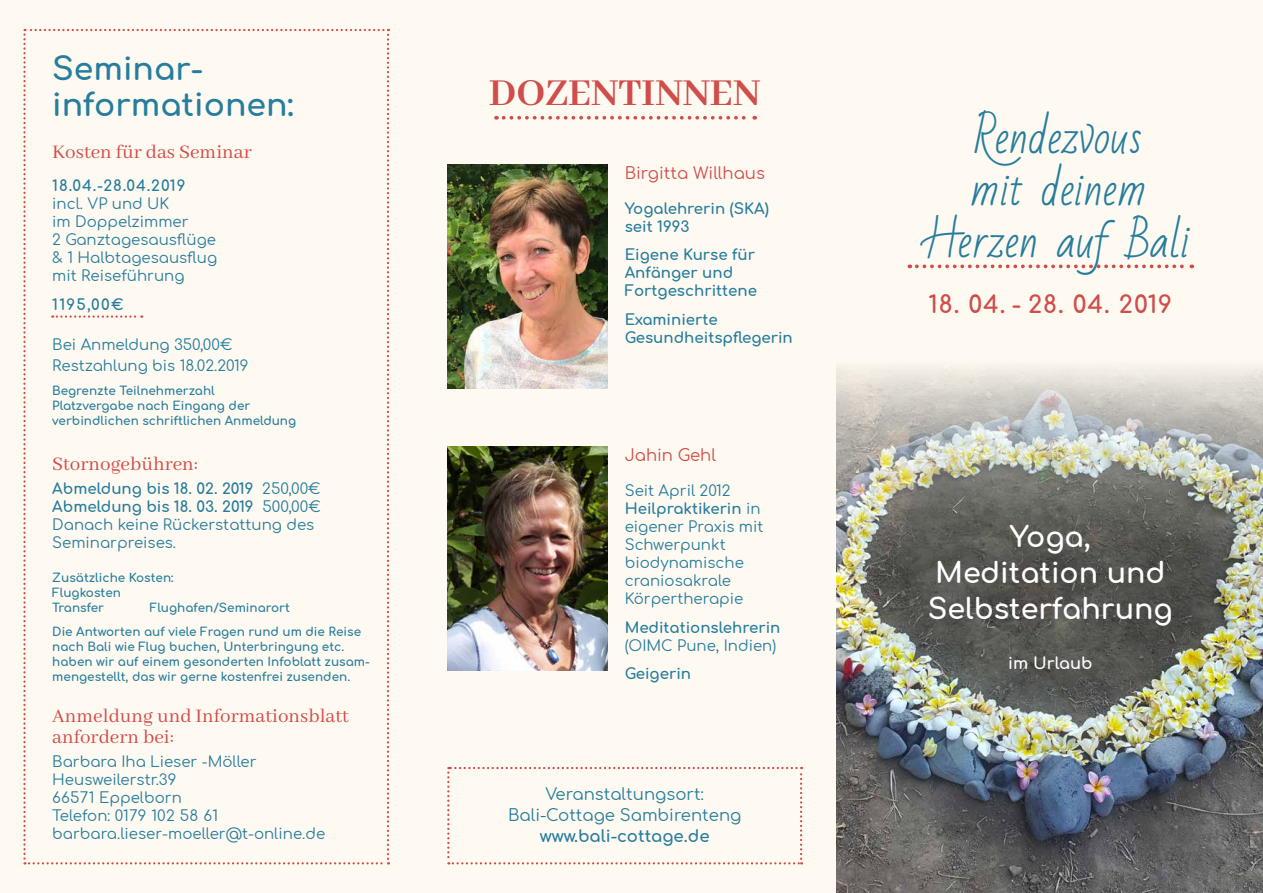
<style>
.page{position:relative;width:1263px;height:893px;background:#fffaf1}
.page>*{position:absolute;margin:0;border:0;box-sizing:border-box;transform-origin:0 0}
.t1{font:43.5px/52.2px "Bad Script";color:#267d9d;text-align:center}
.t2{font:700 42px "Abhaya Libre";color:#cf4d4a}
.t3{font:700 31.5px/36px "Comfortaa";color:#267d9d}
.t4{font:700 28.5px/36px "Comfortaa";color:#fff;text-align:center}
.t5{font:700 24px "Comfortaa";letter-spacing:.04em;color:#cf4d4a}
.t6{font:21px/21px "Abhaya Libre";color:#cf4d4a}
.t7{font:16.5px/21px "Comfortaa";color:#267d9d;text-align:center}
.t8{font:16.5px "Comfortaa";color:#cf4d4a}
.t9{font:700 16.5px "Comfortaa";color:#267d9d}
.t10{font:700 16.2px "Comfortaa";color:#fff}
.t11{font:15px/18px "Comfortaa";color:#267d9d}
.t12{font:700 15px/18px "Comfortaa";color:#267d9d}
.t13{font:700 15px "Comfortaa";letter-spacing:.06em;color:#267d9d}
.t14{font:700 12px/15px "Comfortaa";color:#267d9d}
.s1{font-weight:700}
</style>
<div class="page">
<img style="left:837px;top:367px;width:426px;height:526px">
<svg style="left:917px;top:264px;width:275px;height:4px"></svg>
<svg style="left:504px;top:116px;width:251px;height:4px"></svg>
<img style="left:447px;top:447px;width:161px;height:224px">
<svg style="left:447px;top:767px;width:355px;height:97px"></svg>
<svg style="left:23px;top:29px;width:366px;height:835px"></svg>
<img style="left:447px;top:164px;width:161px;height:224px">
<h3 class="t3" style="left:52px;top:47px;width:243px">Seminar&shy;informationen:</h3>
<h3 class="t6" style="left:52px;top:142px;width:201px">Kosten für das Seminar</h3>
<p class="t13" style="left:52px;top:172px;width:135px">18.04.-28.04.2019</p>
<p class="t11" style="left:52px;top:193px;width:166px">incl. VP und UK<br>im Doppelzimmer<br>2 Ganztagesausflüge &amp; 1 Halbtagesausflug mit Reiseführung</p>
<p class="t12" style="left:52px;top:294px;width:73px">1195,00€</p>
<p class="t11" style="left:52px;top:332px;width:198px;line-height:21px">Bei Anmeldung 350,00€<br>Restzahlung bis 18.02.2019</p>
<p class="t14" style="left:52px;top:382px;width:245px">Begrenzte Teilnehmerzahl<br>Platzvergabe nach Eingang der verbindlichen schriftlichen Anmeldung</p>
<h3 class="t6" style="left:52px;top:454px;width:147px">Stornogebühren:</h3>
<p class="t11" style="left:52px;top:477px;width:270px"><span class="s1">Abmeldung bis 18. 02. 2019</span> 250,00€<br><span class="s1">Abmeldung bis 18. 03. 2019</span> 500,00€<br>Danach keine Rückerstattung des<br>Seminarpreises.</p>
<p class="t14" style="left:52px;top:569px;width:123px">Zusätzliche Kosten:<br>Flugkosten<br>Transfer</p>
<p class="t14" style="left:52px;top:595px;width:310px;line-height:24px;text-indent:98px">Flughafen/Seminarort<br>Die Antworten auf viele Fragen rund um die Reise</p>
<p class="t14" style="left:52px;top:638px;width:319px">nach Bali wie Flug buchen, Unterbringung etc. haben wir auf einem gesonderten Infoblatt zusam&shy;mengestellt, das wir gerne kostenfrei zusenden.</p>
<h3 class="t6" style="left:52px;top:706px;width:298px">Anmeldung und Informationsblatt anfordern bei:</h3>
<p class="t11" style="left:52px;top:751px;width:274px">Barbara Iha Lieser -Möller<br>Heusweilerstr.39<br>66571 Eppelborn<br>Telefon: 0179 102 58 61 barbara.lieser-moeller@t-online.de</p>
<h2 class="t2" style="left:489px;top:70px;width:273px">DOZENTINNEN</h2>
<p class="t8" style="left:625px;top:158px;width:142px">Birgitta Willhaus</p>
<p class="t12" style="left:625px;top:198px;width:146px">Yogalehrerin (SKA) seit 1993</p>
<p class="t12" style="left:625px;top:244px;width:134px">Eigene Kurse für<br>Anfänger und<br>Fortgeschrittene</p>
<p class="t12" style="left:625px;top:309px;width:170px">Examinierte<br>Gesundheitspflegerin</p>
<p class="t8" style="left:625px;top:440px;width:93px">Jahin Gehl</p>
<p class="t11" style="left:625px;top:480px;width:140px">Seit April 2012<br><span class="s1">Heilpraktikerin</span> in eigener Praxis mit<br>Schwerpunkt biodynamische craniosakrale<br>Körpertherapie</p>
<p class="t12" style="left:625px;top:616px;width:157px">Meditationslehrerin</p>
<p class="t11" style="left:625px;top:634px;width:153px">(OIMC Pune, Indien)</p>
<p class="t12" style="left:625px;top:663px;width:68px">Geigerin</p>
<p class="t7" style="left:508px;top:782px;width:235px">Veranstaltungsort:<br>Bali-Cottage Sambirenteng</p>
<p class="t9" style="left:540px;top:821px;width:171px">www.bali-cottage.de</p>
<h1 class="t1" style="left:927px;top:112px;width:264px">Rendezvous<br>mit deinem<br>Herzen aufBali</h1>
<h3 class="t5" style="left:928px;top:282px;width:245px">18. 04. - 28. 04. 2019</h3>
<h3 class="t4" style="left:928px;top:515px;width:246px">Yoga,<br>Meditation und<br>Selbsterfahrung</h3>
<p class="t10" style="left:1008px;top:648px;width:86px">im Urlaub</p>
</div>
